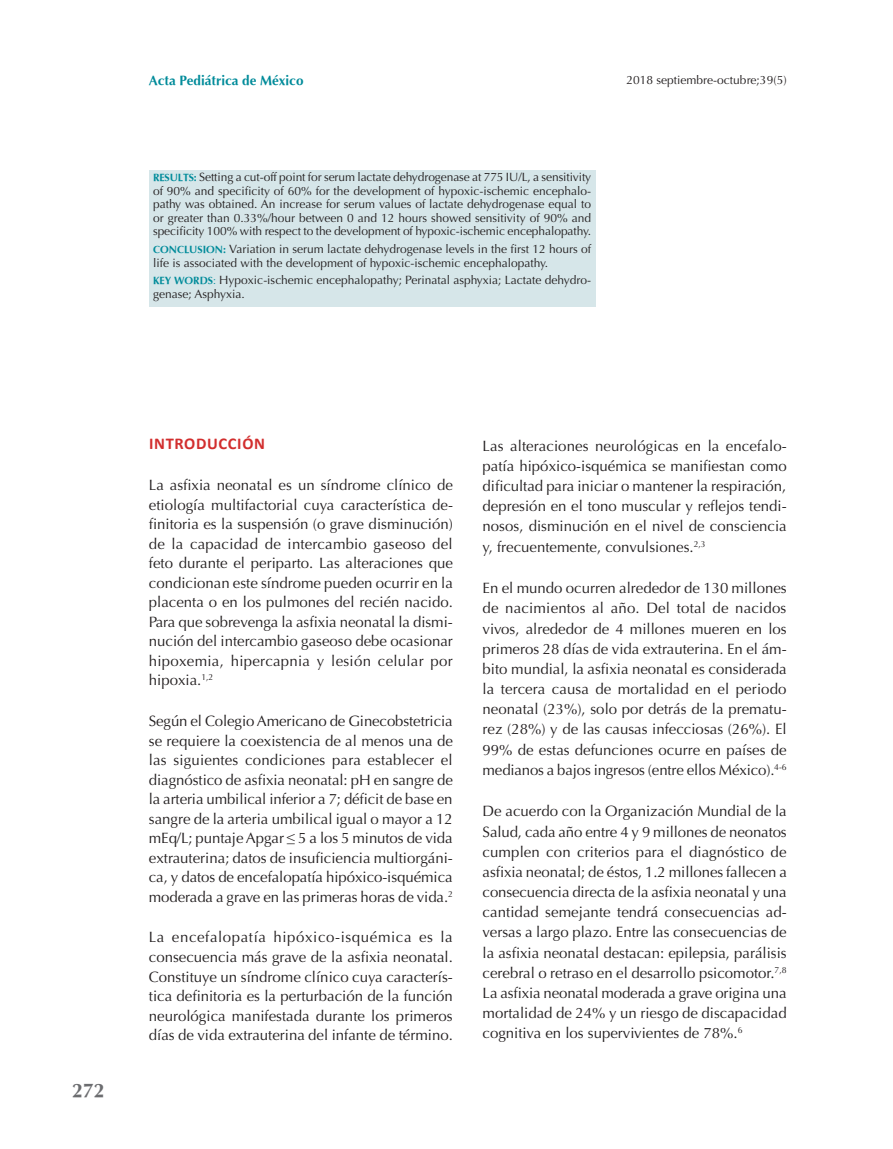
<style>
.page{position:relative;width:893px;height:1149px;background:#fff}
.page>*{position:absolute;margin:0;border:0;box-sizing:border-box;transform-origin:0 0}
.t1{font:700 19.5px "Optima";color:#6c6d70}
.t2{font:700 16.5px "Calibri";letter-spacing:.04em;color:#d22e2e}
.t3{font:15px/19.5px "Optima";color:#231f20;text-align:justify}
.t4{font:700 13.5px "Optima";color:#008b9a}
.t5{font:12px/13.5px "Optima";color:#231f20}
.s1{font-weight:700;font-size:10.5px;color:#008b9a}
.s2{font-size:10.5px;color:#008b9a}
</style>
<div class="page">
<div style="left:149px;top:170px;width:446px;height:136px;background:#d6e6e9"></div>
<p class="t4" style="left:149px;top:73px;width:156px">Acta Pediátrica de México</p>
<p class="t5" style="left:153px;top:170px;width:440px;text-align:justify"><span class="s1">RESULTS:</span> Setting a cut-off point for serum lactate dehydrogenase at 775 IU/L, a sensitivity of 90% and specificity of 60% for the development of hypoxic-ischemic encephalo&shy;pathy was obtained. An increase for serum values of lactate dehydrogenase equal to or greater than 0.33%/hour between 0 and 12 hours showed sensitivity of 90% and specificity 100% with respect to the development of hypoxic-ischemic encephalopathy.</p>
<p class="t5" style="left:153px;top:242px;width:439px"><span class="s1">CONCLUSION:</span> Variation in serum lactate dehydrogenase levels in the first 12 hours of life is associated with the development of hypoxic-ischemic encephalopathy.</p>
<p class="t5" style="left:153px;top:273px;width:439px"><span class="s1">KEY WORDS</span><span class="s2">:</span> Hypoxic-ischemic encephalopathy; Perinatal asphyxia; Lactate dehydro&shy;genase; Asphyxia.</p>
<p class="t5" style="left:627px;top:73px;width:162px">2018 septiembre-octubre;39(5)</p>
<h1 class="t1" style="left:72px;top:1079px;width:34px">272</h1>
<p class="t2" style="left:149px;top:433px;width:117px">INTRODUCCIÓN</p>
<p class="t3" style="left:149px;top:475px;width:306px">La asfixia neonatal es un síndrome clínico de etiología multifactorial cuya característica de&shy;finitoria es la suspensión (o grave disminución) de la capacidad de intercambio gaseoso del feto durante el periparto. Las alteraciones que condicionan este síndrome pueden ocurrir en la placenta o en los pulmones del recién nacido.<br>Para que sobrevenga la asfixia neonatal la dismi&shy;nución del intercambio gaseoso debe ocasionar hipoxemia, hipercapnia y lesión celular por hipoxia.<sup>1,2</sup></p>
<p class="t3" style="left:149px;top:711px;width:306px">Según el Colegio Americano de Ginecobstetricia se requiere la coexistencia de al menos una de las siguientes condiciones para establecer el diagnóstico de asfixia neonatal: pH en sangre de la arteria umbilical inferior a 7; déficit de base en sangre de la arteria umbilical igual o mayor a 12 mEq/L; puntaje Apgar ≤ 5 a los 5 minutos de vida extrauterina; datos de insuficiencia multiorgáni&shy;ca, y datos de encefalopatía hipóxico-isquémica moderada a grave en las primeras horas de vida.<sup>2</sup></p>
<p class="t3" style="left:149px;top:927px;width:306px">La encefalopatía hipóxico-isquémica es la consecuencia más grave de la asfixia neonatal.<br>Constituye un síndrome clínico cuya caracterís&shy;tica definitoria es la perturbación de la función neurológica manifestada durante los primeros días de vida extrauterina del infante de término.</p>
<p class="t3" style="left:483px;top:435px;width:306px;line-height:20.1px">Las alteraciones neurológicas en la encefalo&shy;patía hipóxico-isquémica se manifiestan como dificultad para iniciar o mantener la respiración, depresión en el tono muscular y reflejos tendi&shy;nosos, disminución en el nivel de consciencia y, frecuentemente, convulsiones.<sup>2,3</sup></p>
<p class="t3" style="left:483px;top:578px;width:306px;line-height:20.2px">En el mundo ocurren alrededor de 130 millones de nacimientos al año. Del total de nacidos vivos, alrededor de 4 millones mueren en los primeros 28 días de vida extrauterina. En el ám&shy;bito mundial, la asfixia neonatal es considerada la tercera causa de mortalidad en el periodo neonatal (23%), solo por detrás de la prematu&shy;rez (28%) y de las causas infecciosas (26%). El 99% de estas defunciones ocurre en países de medianos a bajos ingresos (entre ellos México).<sup>4-6</sup></p>
<p class="t3" style="left:483px;top:801px;width:306px;line-height:20.1px">De acuerdo con la Organización Mundial de la Salud, cada año entre 4 y 9 millones de neonatos cumplen con criterios para el diagnóstico de asfixia neonatal; de éstos, 1.2 millones fallecen a consecuencia directa de la asfixia neonatal y una cantidad semejante tendrá consecuencias ad&shy;versas a largo plazo. Entre las consecuencias de la asfixia neonatal destacan: epilepsia, parálisis cerebral o retraso en el desarrollo psicomotor.<sup>7,8<br></sup>La asfixia neonatal moderada a grave origina una mortalidad de 24% y un riesgo de discapacidad cognitiva en los supervivientes de 78%.<sup>6</sup></p>
</div>
